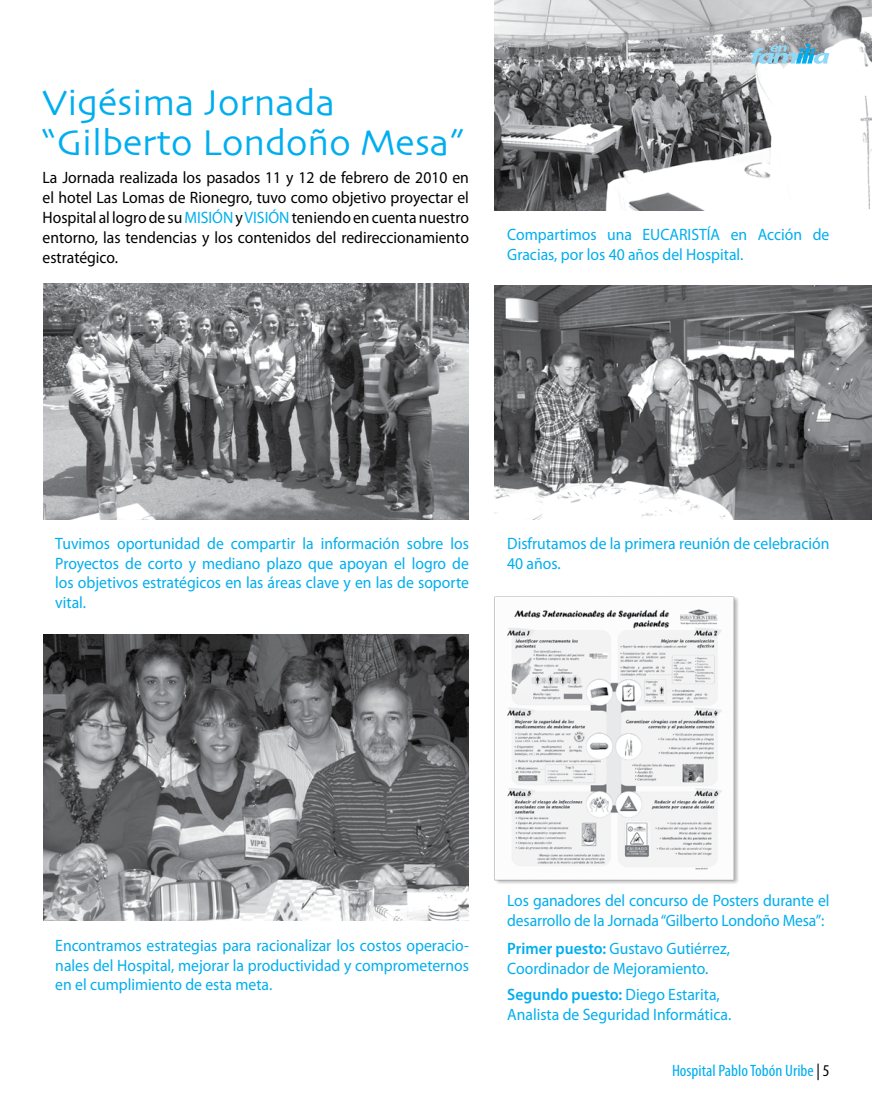
<style>
.page{position:relative;width:872px;height:1110px;background:#fff}
.page>*{position:absolute;margin:0;border:0;box-sizing:border-box;transform-origin:0 0}
.t1{font:37.5px/40.2px "Skia";color:#00aeef}
.t2{font:16.5px/19.8px "Myriad Pro";color:#00aeef;scale:.95 1}
.t3{font:16.5px/19.8px "Myriad Pro";color:#000;text-align:justify;scale:.95 1}
.t4{font:condensed 16.5px "Myriad Pro";color:#00aeef;scale:1.05 1}
.s1{color:#00aeef}
.s2{font-weight:600}
.s3{color:#000}
</style>
<div class="page">
<img style="left:494px;top:0;width:378px;height:210px">
<svg style="left:751px;top:44px;width:78px;height:20px;background:#8bbbcf"></svg>
<img style="left:43px;top:283px;width:426px;height:236px">
<img style="left:43px;top:635px;width:426px;height:285px">
<img style="left:494px;top:285px;width:378px;height:234px">
<img style="left:494px;top:596px;width:244px;height:288px">
<p class="t1" style="left:43px;top:85px;width:422px">Vigésima Jornada “Gilberto Londoño Mesa”</p>
<p class="t3" style="left:43px;top:168px;width:450px">La Jornada realizada los pasados 11 y 12 de febrero de 2010 en el hotel Las Lomas de Rionegro, tuvo como objetivo proyectar el Hospital al logro de su <span class="s1">MISIÓN</span> y <span class="s1">VISIÓN</span> teniendo en cuenta nuestro entorno, las tendencias y los contenidos del redireccionamiento estratégico.</p>
<p class="t2" style="left:507px;top:224px;width:341px">Compartimos una EUCARISTÍA en Acción de<br>Gracias, por los 40 años del Hospital.</p>
<p class="t2" style="left:55px;top:533px;width:437px;text-align:justify">Tuvimos oportunidad de compartir la información sobre los Proyectos de corto y mediano plazo que apoyan el logro de los objetivos estratégicos en las áreas clave y en las de soporte vital.</p>
<p class="t2" style="left:507px;top:533px;width:341px">Disfrutamos de la primera reunión de celebración<br>40 años.</p>
<p class="t2" style="left:55px;top:935px;width:437px;text-align:justify">Encontramos estrategias para racionalizar los costos operacio&shy;nales del Hospital, mejorar la productividad y comprometernos en el cumplimiento de esta meta.</p>
<p class="t2" style="left:507px;top:890px;width:341px">Los ganadores del concurso de Posters durante el desarrollo de la Jornada “Gilberto Londoño Mesa”:</p>
<p class="t2" style="left:507px;top:938px;width:236px"><span class="s2">Primer puesto:</span> Gustavo Gutiérrez,<br>Coordinador de Mejoramiento.</p>
<p class="t2" style="left:507px;top:984px;width:237px"><span class="s2">Segundo puesto:</span> Diego Estarita,<br>Analista de Seguridad Informática.</p>
<p class="t4" style="left:672px;top:1060px;width:151px">Hospital Pablo Tobón Uribe <span class="s3">| 5</span></p>
</div>
